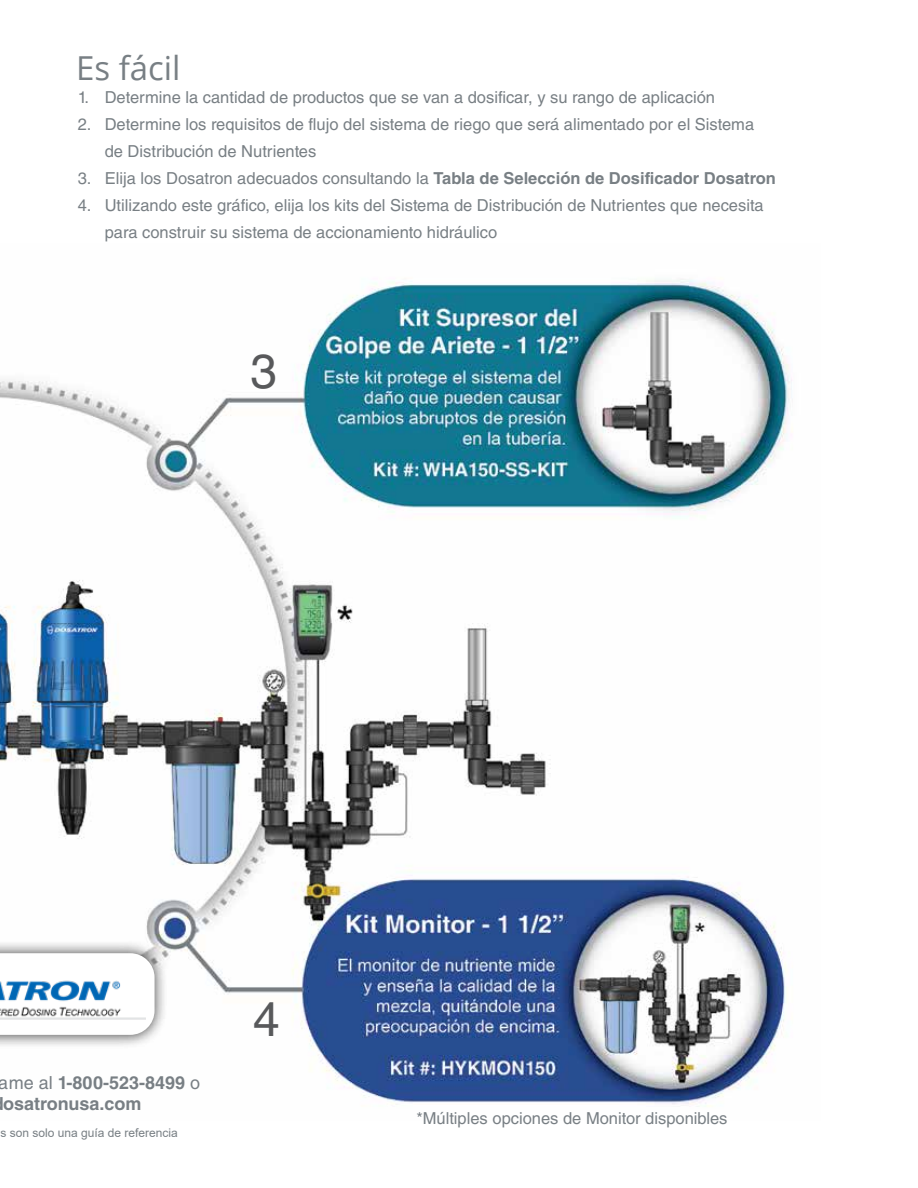
<style>
.page{position:relative;width:918px;height:1188px;background:#fff}
.page>*{position:absolute;margin:0;border:0;box-sizing:border-box;transform-origin:0 0}
.t1{font:48px "Helvetica LT Std";color:#58595b}
.t2{font:33px "Open Sans";color:#787f84}
.t3{font:700 18px/21px "Helvetica LT Std";color:#787f84}
.t4{font:16.5px/27px "Helvetica LT Std";color:#787f84}
.t5{font:12px "Arial";color:#787f84}
.s1{font-weight:700}
.s2{font-weight:400}
</style>
<div class="page">
<img style="left:0;top:279px;width:793px;height:828px">
<div style="left:0;top:940px;width:169px;height:109px;background:#000;opacity:.75"></div>
<svg style="left:0;top:953px;width:155px;height:82px"></svg>
<img style="left:0;top:962px;width:145px;height:63px">
<h2 class="t2" style="left:76px;top:45px;width:106px">Es fácil</h2>
<p class="t4" style="left:78px;top:84px;width:639px">1. Determine la cantidad de productos que se van a dosificar, y su rango de aplicación</p>
<p class="t4" style="left:105px;top:111px;width:651px;text-indent:-27px">2. Determine los requisitos de flujo del sistema de riego que será alimentado por el Sistema de Distribución de Nutrientes</p>
<p class="t4" style="left:78px;top:165px;width:700px">3. Elija los Dosatron adecuados consultando la <span class="s1">Tabla de Selección de Dosificador Dosatron</span></p>
<p class="t4" style="left:105px;top:192px;width:660px;text-indent:-27px">4. Utilizando este gráfico, elija los kits del Sistema de Distribución de Nutrientes que necesita para construir su sistema de accionamiento hidráulico</p>
<h1 class="t1" style="left:250px;top:343px;width:28px">3</h1>
<p class="t3" style="left:-1px;top:1072px;width:203px"><span class="s2">ame al</span> 1-800-523-8499 <span class="s2">o </span>osatronusa.com</p>
<p class="t5" style="left:0;top:1124px;width:179px">s son solo una guía de referencia</p>
<h1 class="t1" style="left:253px;top:991px;width:28px">4</h1>
<p class="t4" style="left:416px;top:1105px;width:313px">*Múltiples opciones de Monitor disponibles</p>
</div>
